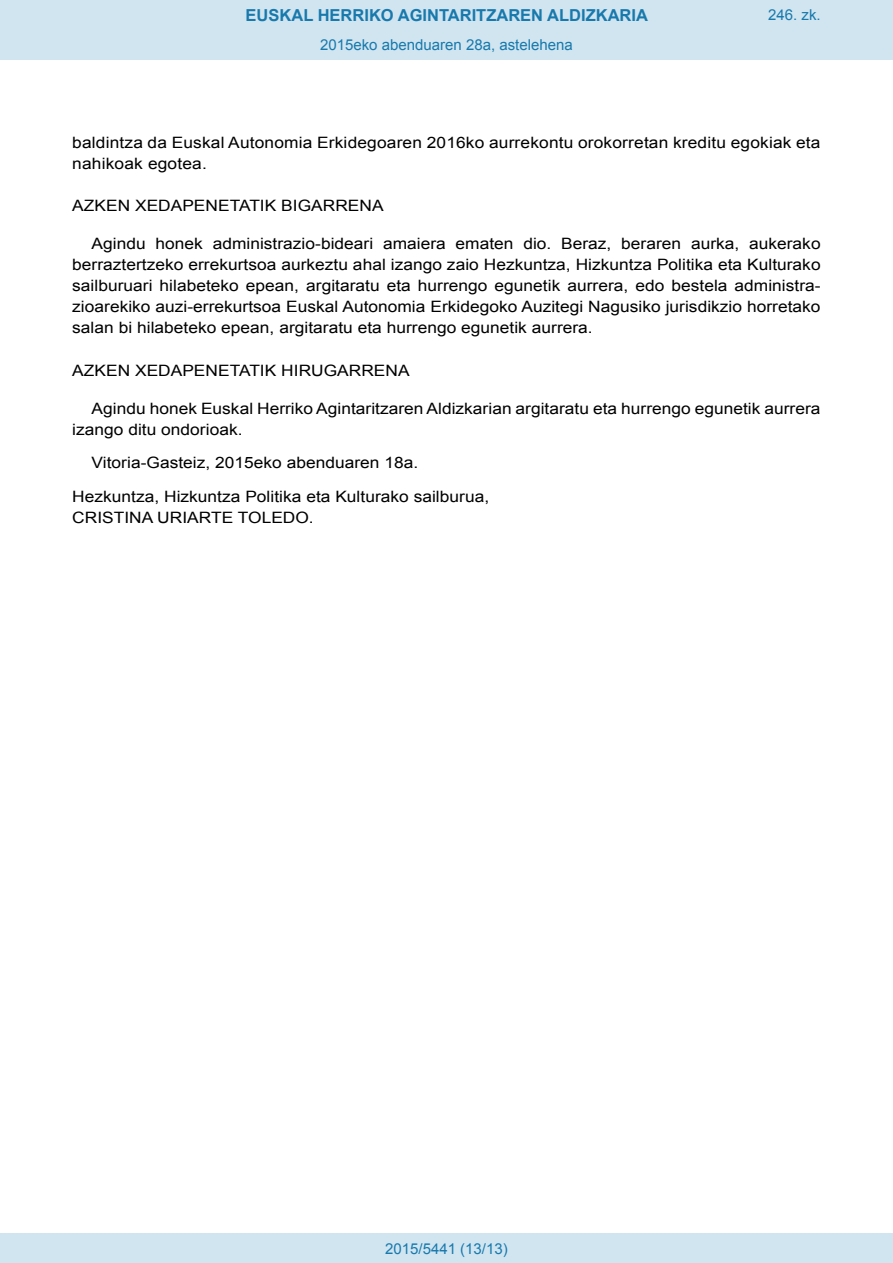
<style>
.page{position:relative;width:893px;height:1263px;background:#fff}
.page>*{position:absolute;margin:0;border:0;box-sizing:border-box;transform-origin:0 0}
.t1{font:700 16.5px "Arial";color:#1879ad}
.BOPVDetalle{font:15.6px/21px "Arial";color:#000;scale:1.11 1}
.BOPVDisposicion{font:15.6px "Arial";color:#000;scale:1.11 1}
.BOPVFirmaPuesto{font:15.6px "Arial";color:#000;scale:1.11 1}
.BOPVFirmaLugFec{font:15.6px "Arial";color:#000;scale:1.11 1}
.BOPVFirmaNombre{font:15.6px "Arial";color:#000;scale:1.11 1}
.Paginacion_Centro{font:15px "Arial";color:#1879ad}
</style>
<div class="page">
<div style="left:0;top:0;width:893px;height:60px;background:#d0e5f0"></div>
<div style="left:0;top:1233px;width:893px;height:30px;background:#d0e5f0"></div>
<p class="t1" style="left:246px;top:4px;width:404px">EUSKAL HERRIKO AGINTARITZAREN ALDIZKARIA</p>
<p class="Paginacion_Centro" style="left:320px;top:35px;width:254px">2015eko abenduaren 28a, astelehena</p>
<p class="Paginacion_Centro" style="left:768px;top:5px;width:54px">246. zk.</p>
<p class="BOPVDetalle" style="left:72px;top:132px;width:676px">baldintza da Euskal Autonomia Erkidegoaren 2016ko aurrekontu orokorretan kreditu egokiak eta nahikoak egotea.</p>
<p class="BOPVDisposicion" style="left:72px;top:196px;width:282px">AZKEN XEDAPENETATIK BIGARRENA</p>
<p class="BOPVDetalle" style="left:72px;top:234px;width:676px;text-align:justify;text-indent:19px">Agindu honek administrazio-bideari amaiera ematen dio. Beraz, beraren aurka, aukerako berraztertzeko errekurtsoa aurkeztu ahal izango zaio Hezkuntza, Hizkuntza Politika eta Kulturako sailburuari hilabeteko epean, argitaratu eta hurrengo egunetik aurrera, edo bestela administra&shy;zioarekiko auzi-errekurtsoa Euskal Autonomia Erkidegoko Auzitegi Nagusiko jurisdikzio horretako salan bi hilabeteko epean, argitaratu eta hurrengo egunetik aurrera.</p>
<p class="BOPVDisposicion" style="left:72px;top:360px;width:305px">AZKEN XEDAPENETATIK HIRUGARRENA</p>
<p class="BOPVDetalle" style="left:72px;top:398px;width:676px;text-indent:19px">Agindu honek Euskal Herriko Agintaritzaren Aldizkarian argitaratu eta hurrengo egunetik aurrera izango ditu ondorioak.</p>
<p class="BOPVFirmaLugFec" style="left:92px;top:453px;width:296px">Vitoria-Gasteiz, 2015eko abenduaren 18a.</p>
<p class="BOPVFirmaPuesto" style="left:72px;top:486px;width:377px">Hezkuntza, Hizkuntza Politika eta Kulturako sailburua,</p>
<p class="BOPVFirmaNombre" style="left:72px;top:507px;width:219px">CRISTINA URIARTE TOLEDO.</p>
<p class="Paginacion_Centro" style="left:385px;top:1238px;width:124px">2015/5441 (13/13)</p>
</div>
